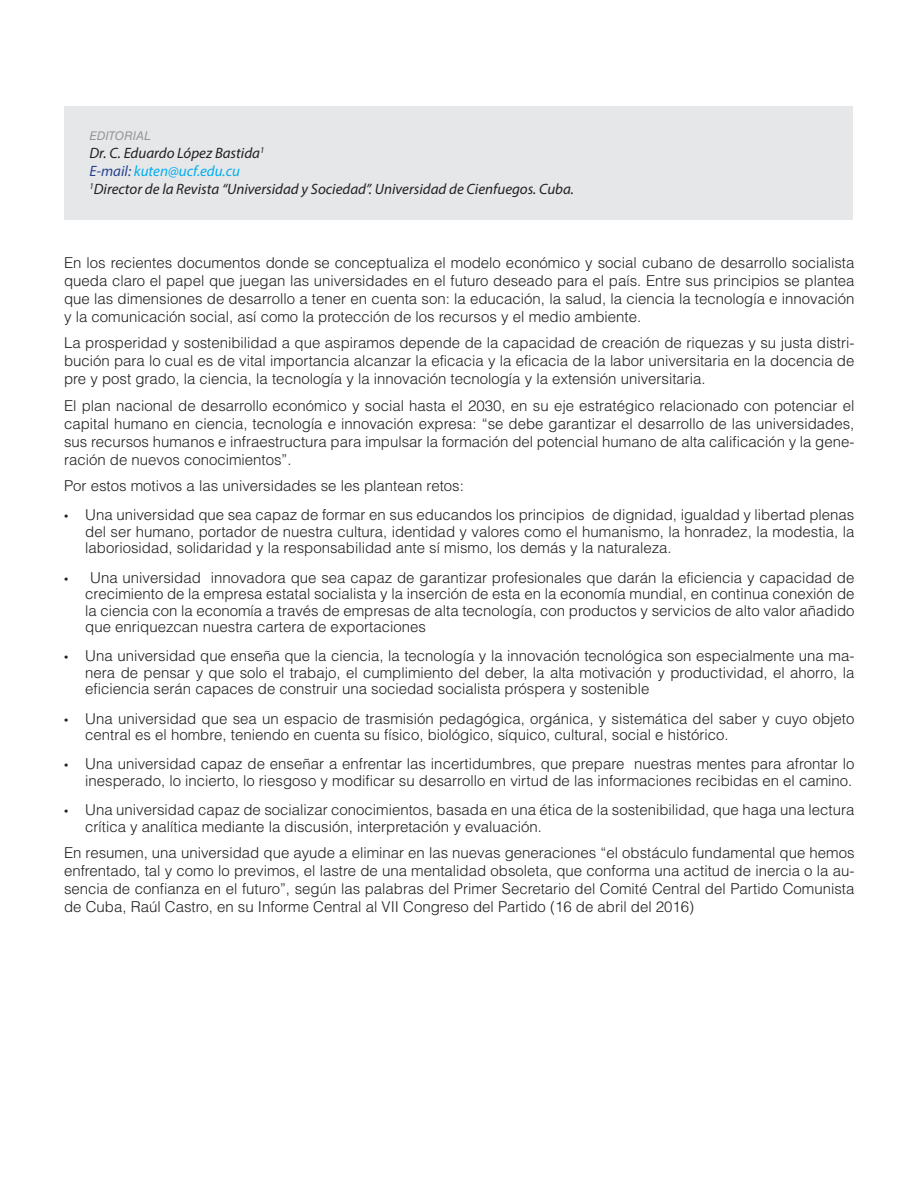
<style>
.page{position:relative;width:918px;height:1188px;background:#fff}
.page>*{position:absolute;margin:0;border:0;box-sizing:border-box;transform-origin:0 0}
.TEXTO{font:300 15px/18px "Helvetica LT Std";color:#231f20;text-align:justify}
.nombre_de_autor-Edit{font:italic 15px "Myriad Pro";color:#231f20}
.nombre_de_autor-Edit-2{font:italic 15px "Myriad Pro";color:#00aeef}
.Titulo_gris_itálica{font:italic 12px "Helvetica LT Std";color:#939598}
.s1{color:#253f8e}
.s2{font-family:"Myriad Pro";font-weight:400}
</style>
<div class="page">
<div style="left:64px;top:106px;width:789px;height:114px;background:#e6e7e9"></div>
<p class="Titulo_gris_itálica" style="left:90px;top:129px;width:63px">EDITORIAL</p>
<p class="nombre_de_autor-Edit" style="left:90px;top:144px;width:176px">Dr. C. Eduardo López Bastida<sup>1</sup></p>
<p class="nombre_de_autor-Edit-2" style="left:90px;top:162px;width:152px"><span class="s1">E-mail:</span> kuten@ucf.edu.cu</p>
<p class="nombre_de_autor-Edit" style="left:90px;top:180px;width:486px"><sup>1</sup>Director de la Revista “Universidad y Sociedad”. Universidad de Cienfuegos. Cuba.</p>
<p class="TEXTO" style="left:64px;top:253px;width:792px">En los recientes documentos donde se conceptualiza el modelo económico y social cubano de desarrollo socialista queda claro el papel que juegan las universidades en el futuro deseado para el país. Entre sus principios se plantea que las dimensiones de desarrollo a tener en cuenta son: la educación, la salud, la ciencia la tecnología e innovación y la comunicación social, así como la protección de los recursos y el medio ambiente.</p>
<p class="TEXTO" style="left:64px;top:334px;width:792px">La prosperidad y sostenibilidad a que aspiramos depende de la capacidad de creación de riquezas y su justa distri&shy;bución para lo cual es de vital importancia alcanzar la eficacia y la eficacia de la labor universitaria en la docencia de pre y post grado, la ciencia, la tecnología y la innovación tecnología y la extensión universitaria.</p>
<p class="TEXTO" style="left:64px;top:396px;width:792px">El plan nacional de desarrollo económico y social hasta el 2030, en su eje estratégico relacionado con potenciar el capital humano en ciencia, tecnología e innovación expresa: “se debe garantizar el desarrollo de las universidades, sus recursos humanos e infraestructura para impulsar la formación del potencial humano de alta calificación y la gene&shy;ración de nuevos conocimientos”.</p>
<p class="TEXTO" style="left:64px;top:477px;width:401px">Por estos motivos a las universidades se les plantean retos:</p>
<p class="TEXTO" style="left:85px;top:507px;width:771px;line-height:16.5px;text-indent:-21px"><span class="s2">•</span> Una universidad que sea capaz de formar en sus educandos los principios de dignidad, igualdad y libertad plenas del ser humano, portador de nuestra cultura, identidad y valores como el humanismo, la honradez, la modestia, la laboriosidad, solidaridad y la responsabilidad ante sí mismo, los demás y la naturaleza.</p>
<p class="TEXTO" style="left:85px;top:569px;width:771px;line-height:16.5px;text-indent:-21px"><span class="s2">•</span> Una universidad innovadora que sea capaz de garantizar profesionales que darán la eficiencia y capacidad de crecimiento de la empresa estatal socialista y la inserción de esta en la economía mundial, en continua conexión de la ciencia con la economía a través de empresas de alta tecnología, con productos y servicios de alto valor añadido que enriquezcan nuestra cartera de exportaciones</p>
<p class="TEXTO" style="left:85px;top:648px;width:771px;line-height:16.5px;text-indent:-21px"><span class="s2">•</span> Una universidad que enseña que la ciencia, la tecnología y la innovación tecnológica son especialmente una ma&shy;nera de pensar y que solo el trabajo, el cumplimiento del deber, la alta motivación y productividad, el ahorro, la eficiencia serán capaces de construir una sociedad socialista próspera y sostenible</p>
<p class="TEXTO" style="left:85px;top:710px;width:771px;line-height:16.5px;text-indent:-21px"><span class="s2">•</span> Una universidad que sea un espacio de trasmisión pedagógica, orgánica, y sistemática del saber y cuyo objeto central es el hombre, teniendo en cuenta su físico, biológico, síquico, cultural, social e histórico.</p>
<p class="TEXTO" style="left:64px;top:756px;width:792px;line-height:16.5px;text-align:right"><span class="s2">•</span> Una universidad capaz de enseñar a enfrentar las incertidumbres, que prepare nuestras mentes para afrontar lo inesperado, lo incierto, lo riesgoso y modificar su desarrollo en virtud de las informaciones recibidas en el camino.</p>
<p class="TEXTO" style="left:85px;top:802px;width:771px;line-height:16.5px;text-indent:-21px"><span class="s2">•</span> Una universidad capaz de socializar conocimientos, basada en una ética de la sostenibilidad, que haga una lectura crítica y analítica mediante la discusión, interpretación y evaluación.</p>
<p class="TEXTO" style="left:64px;top:844px;width:792px">En resumen, una universidad que ayude a eliminar en las nuevas generaciones “el obstáculo fundamental que hemos enfrentado, tal y como lo previmos, el lastre de una mentalidad obsoleta, que conforma una actitud de inercia o la au&shy;sencia de confianza en el futuro”, según las palabras del Primer Secretario del Comité Central del Partido Comunista de Cuba, Raúl Castro, en su Informe Central al VII Congreso del Partido (16 de abril del 2016)</p>
</div>
